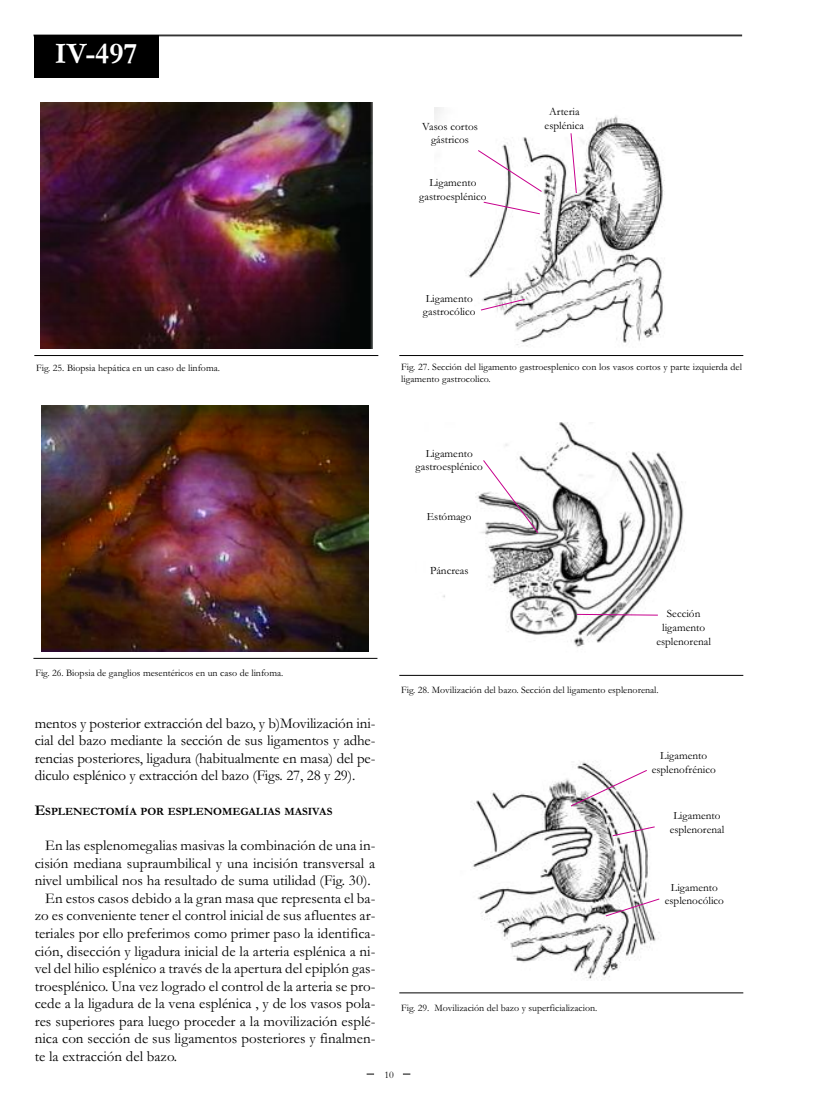
<style>
.page{position:relative;width:815px;height:1099px;background:#fff}
.page>*{position:absolute;margin:0;border:0;box-sizing:border-box;transform-origin:0 0}
.t1{font:700 30px "Garamond";color:#fff}
.t2{font:15px/17.5px "Garamond";color:#000;text-align:justify}
.t3{font:11.25px/13.8px "Garamond";color:#000;text-align:center}
.t4{font:700 11.25px "Garamond";color:#000}
.t5{font:10px/12.5px "Garamond";color:#000}
.s1{font-size:15px}
</style>
<div class="page">
<hr style="left:33px;top:34px;width:709px;height:2px;background:#333">
<div style="left:34px;top:35px;width:124px;height:43px;background:#000"></div>
<hr style="left:34px;top:355px;width:344px;height:1px;background:#000">
<img style="left:40px;top:103px;width:332px;height:246px">
<hr style="left:33px;top:658px;width:344px;height:1px;background:#000">
<img style="left:42px;top:405px;width:327px;height:246px">
<hr style="left:399px;top:355px;width:344px;height:1px;background:#000">
<img style="left:434px;top:107px;width:231px;height:239px">
<hr style="left:399px;top:992px;width:344px;height:1px;background:#000">
<img style="left:472px;top:762px;width:187px;height:219px">
<hr style="left:399px;top:675px;width:344px;height:1px;background:#000">
<img style="left:442px;top:422px;width:242px;height:226px">
<svg style="left:570px;top:133px;width:7px;height:61px"></svg>
<svg style="left:483px;top:201px;width:58px;height:13px"></svg>
<svg style="left:480px;top:298px;width:45px;height:13px"></svg>
<svg style="left:477px;top:150px;width:65px;height:42px"></svg>
<svg style="left:570px;top:769px;width:78px;height:37px"></svg>
<svg style="left:605px;top:898px;width:55px;height:18px"></svg>
<svg style="left:483px;top:459px;width:56px;height:74px"></svg>
<svg style="left:612px;top:826px;width:43px;height:10px"></svg>
<svg style="left:576px;top:613px;width:82px;height:2px"></svg>
<h1 class="t1" style="left:55px;top:35px;width:84px">IV-497</h1>
<p class="t3" style="left:422px;top:119px;width:57px">Vasos cortos gástricos</p>
<p class="t3" style="left:419px;top:175px;width:69px">Ligamento gastroesplénico</p>
<p class="t3" style="left:545px;top:104px;width:41px">Arteria esplénica</p>
<p class="t5" style="left:36px;top:361px;width:185px">Fig. 25. Biopsia hepática en un caso de linfoma.</p>
<p class="t3" style="left:423px;top:291px;width:54px;text-align:left">Ligamento gastrocólico</p>
<p class="t5" style="left:401px;top:360px;width:342px">Fig. 27. Sección del ligamento gastroesplenico con los vasos cortos y parte izquierda del ligamento gastrocolico.</p>
<p class="t3" style="left:416px;top:446px;width:69px">Ligamento gastroesplénico</p>
<p class="t3" style="left:427px;top:508px;width:46px">Estómago</p>
<p class="t3" style="left:430px;top:563px;width:40px">Páncreas</p>
<p class="t5" style="left:35px;top:666px;width:249px">Fig. 26. Biopsia de ganglios mesentéricos en un caso de linfoma.</p>
<p class="t2" style="left:35px;top:714px;width:342px">mentos y posterior extracción del bazo, y b)Movilización ini&shy;cial del bazo mediante la sección de sus ligamentos y adhe&shy;rencias posteriores, ligadura (habitualmente en masa) del pe&shy;diculo esplénico y extracción del bazo (Figs. 27, 28 y 29).</p>
<p class="t4" style="left:35px;top:805px;width:299px"><span class="s1">E</span>SPLENECTOMÍA POR ESPLENOMEGALIAS MASIVAS</p>
<p class="t2" style="left:45px;top:836px;width:332px">En las esplenomegalias masivas la combinación de una in-</p>
<p class="t2" style="left:35px;top:854px;width:342px">cisión mediana supraumbilical y una incisión transversal a</p>
<p class="t2" style="left:35px;top:871px;width:338px">nivel umbilical nos ha resultado de suma utilidad (Fig. 30).</p>
<p class="t2" style="left:45px;top:889px;width:332px">En estos casos debido a la gran masa que representa el ba-</p>
<p class="t2" style="left:35px;top:906px;width:342px">zo es conveniente tener el control inicial de sus afluentes ar-</p>
<p class="t2" style="left:35px;top:924px;width:342px">teriales por ello preferimos como primer paso la identifica-</p>
<p class="t2" style="left:35px;top:941px;width:342px">ción, disección y ligadura inicial de la arteria esplénica a ni-</p>
<p class="t2" style="left:35px;top:959px;width:342px">vel del hilio esplénico a través de la apertura del epiplón gas-</p>
<p class="t2" style="left:35px;top:976px;width:342px">troesplénico. Una vez logrado el control de la arteria se pro-</p>
<p class="t2" style="left:35px;top:994px;width:342px">cede a la ligadura de la vena esplénica , y de los vasos pola-</p>
<p class="t2" style="left:35px;top:1011px;width:342px">res superiores para luego proceder a la movilización esplé-</p>
<p class="t2" style="left:35px;top:1029px;width:342px">nica con sección de sus ligamentos posteriores y finalmen-</p>
<p class="t2" style="left:35px;top:1046px;width:144px">te la extracción del bazo.</p>
<p class="t3" style="left:656px;top:606px;width:56px">Sección ligamento esplenorenal</p>
<p class="t5" style="left:401px;top:683px;width:259px">Fig. 28. Movilización del bazo. Sección del ligamento esplenorenal.</p>
<p class="t3" style="left:652px;top:748px;width:66px">Ligamento esplenofrénico</p>
<p class="t3" style="left:670px;top:808px;width:56px">Ligamento esplenorenal</p>
<p class="t3" style="left:665px;top:880px;width:61px">Ligamento esplenocólico</p>
<p class="t5" style="left:401px;top:1000px;width:198px">Fig. 29. Movilización del bazo y superficializacion.</p>
<p class="t5" style="left:384px;top:1068px;width:11px">10</p>
</div>
